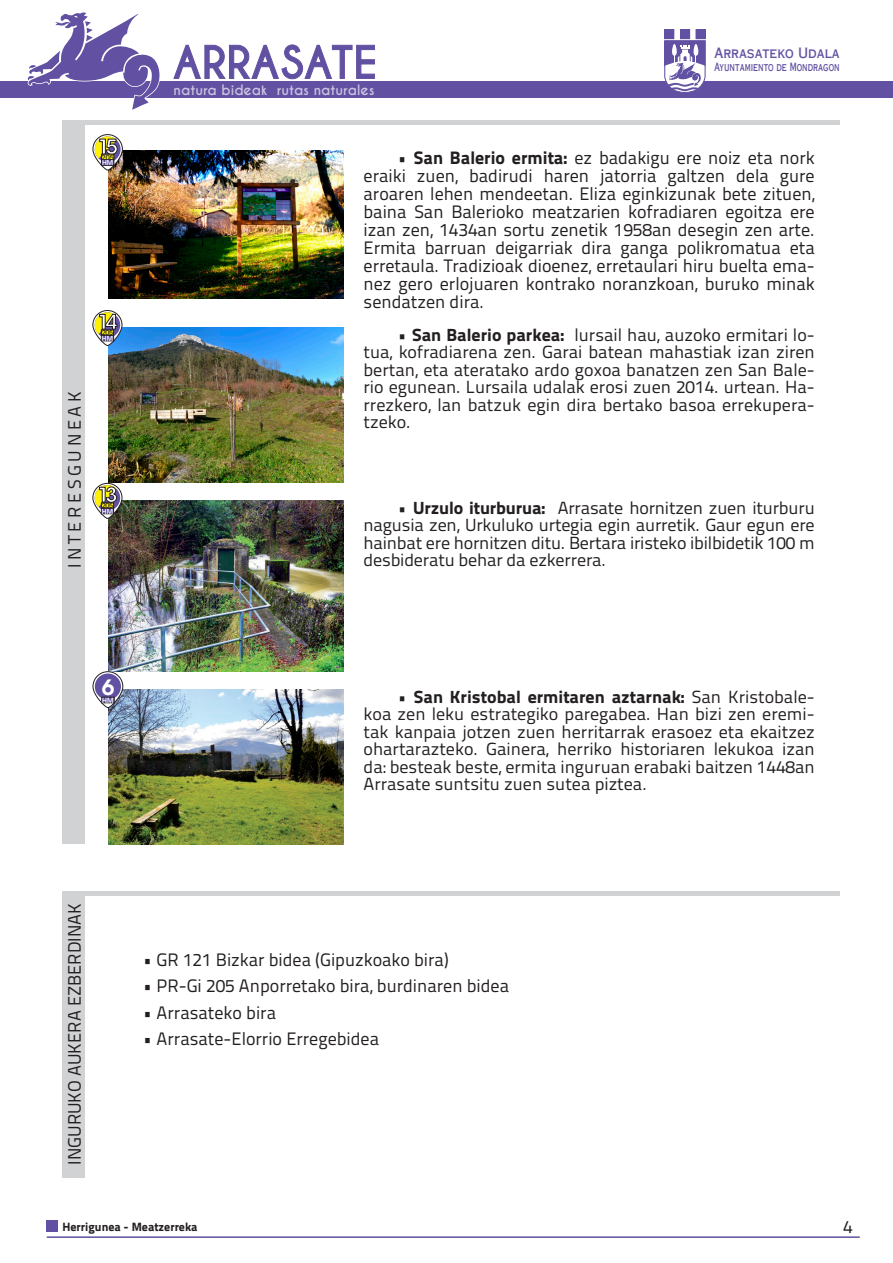
<style>
.page{position:relative;width:893px;height:1263px;background:#fff}
.page>*{position:absolute;margin:0;border:0;box-sizing:border-box;transform-origin:0 0}
.t1{font:600 21px "ITC Avant Garde Std";color:#fff}
.t2{font:600 20.25px "ITC Avant Garde Std";color:#fff}
.t3{font:600 19.95px "ITC Avant Garde Std";color:#fff}
.t4{font:18px/18px "Titillium Text 25 L 400 wt";color:#231f20;text-align:justify}
.t5{font:18px "Titillium Text 25 L 400 wt";letter-spacing:.2em;color:#231f20}
.t6{font:17.55px/17.5px "Titillium Text 25 L 400 wt";color:#231f20;text-align:justify}
.t7{font:14.1px "Copperplate Thirty AB";color:#6251a2}
.t8{font:700 13.5px "Caviar Dreams";color:#ccc5e1}
.t9{font:12px "Titillium Text 25 L 999 wt";color:#231f20}
.t10{font:11.25px "Copperplate Thirty AB";color:#6251a2;scale:.8 1}
.t11{font:500 7.05px "ITC Avant Garde Std";color:#fff}
.t12{font:500 6.9px/5.4px "ITC Avant Garde Std";color:#231f20}
.s1{color:#fff}
.s2{font-family:"Titillium Text 25 L 999 wt"}
</style>
<div class="page">
<div style="left:0;top:82px;width:893px;height:16px;background:#6251a2"></div>
<div style="left:665px;top:30px;width:9px;height:9px;background:#6251a2"></div>
<div style="left:696px;top:30px;width:9px;height:9px;background:#6251a2"></div>
<div style="left:681px;top:30px;width:9px;height:9px;background:#6251a2"></div>
<div style="left:680px;top:30px;width:10px;height:9px;border:1px solid #6251a2"></div>
<svg style="left:664px;top:41px;width:41px;height:51px"></svg>
<svg style="left:173px;top:44px;width:202px;height:35px"></svg>
<svg style="left:27px;top:12px;width:134px;height:98px"></svg>
<hr style="left:47px;top:1236px;width:813px;height:2px;background:#6251a2">
<div style="left:47px;top:1221px;width:11px;height:11px;background:#6251a2"></div>
<div style="left:63px;top:120px;width:22px;height:724px;background:#d1d2d4"></div>
<div style="left:85px;top:120px;width:755px;height:5px;background:#d1d2d4"></div>
<img style="left:109px;top:151px;width:234px;height:148px">
<img style="left:109px;top:500px;width:234px;height:171px">
<img style="left:109px;top:327px;width:234px;height:155px">
<img style="left:109px;top:690px;width:234px;height:154px">
<svg style="left:93px;top:135px;width:29px;height:35px"></svg>
<div style="left:93px;top:134px;width:30px;height:36px;border:1px solid #231f20;border-radius:15px"></div>
<svg style="left:95px;top:136px;width:26px;height:26px"></svg>
<svg style="left:93px;top:135px;width:25px;height:23px"></svg>
<svg style="left:101px;top:154px;width:13px;height:6px"></svg>
<svg style="left:101px;top:160px;width:13px;height:5px"></svg>
<svg style="left:93px;top:310px;width:29px;height:35px"></svg>
<div style="left:93px;top:310px;width:29px;height:36px;border:1px solid #231f20;border-radius:15px"></div>
<svg style="left:95px;top:312px;width:25px;height:26px"></svg>
<svg style="left:93px;top:311px;width:25px;height:23px"></svg>
<svg style="left:101px;top:330px;width:13px;height:5px"></svg>
<svg style="left:101px;top:335px;width:13px;height:6px"></svg>
<svg style="left:93px;top:483px;width:29px;height:35px"></svg>
<div style="left:93px;top:483px;width:29px;height:36px;border:1px solid #231f20;border-radius:15px"></div>
<svg style="left:95px;top:485px;width:25px;height:26px"></svg>
<svg style="left:93px;top:484px;width:24px;height:23px"></svg>
<svg style="left:101px;top:503px;width:13px;height:5px"></svg>
<svg style="left:101px;top:508px;width:13px;height:6px"></svg>
<svg style="left:93px;top:672px;width:30px;height:35px"></svg>
<div style="left:93px;top:671px;width:30px;height:37px;border:1px solid #231f20;border-radius:15px"></div>
<div style="left:95px;top:673px;width:26px;height:27px;background:#6251a2;border-radius:50%"></div>
<svg style="left:102px;top:697px;width:12px;height:6px"></svg>
<hr style="left:85px;top:892px;width:755px;height:4px;background:#d1d2d4">
<div style="left:63px;top:892px;width:22px;height:286px;background:#d1d2d4"></div>
<p class="t2" style="left:98px;top:134px;width:22px">15</p>
<p class="t12" style="left:102px;top:154px;width:14px">205<br><span class="s1">HM</span></p>
<p class="t3" style="left:97px;top:309px;width:22px">14</p>
<p class="t12" style="left:102px;top:330px;width:13px">205<br><span class="s1">HM</span></p>
<p class="t5" style="left:61px;top:568px;width:178px;rotate:-90deg">INTERESGUNEAK</p>
<p class="t3" style="left:97px;top:482px;width:22px">13</p>
<p class="t12" style="left:102px;top:503px;width:13px">205<br><span class="s1">HM</span></p>
<p class="t8" style="left:174px;top:81px;width:202px">natura bideak rutas naturales</p>
<p class="t7" style="left:714px;top:44px;width:127px">Arrasateko Udala</p>
<p class="t10" style="left:714px;top:61px;width:158px">Ayuntamiento de Mondragon</p>
<p class="t4" style="left:364px;top:148px;width:453px;text-indent:34px"><span class="s2">• San Balerio ermita:</span> ez badakigu ere noiz eta nork eraiki zuen, badirudi haren jatorria galtzen dela gure aroaren lehen mendeetan. Eliza eginkizunak bete zituen, baina San Balerioko meatzarien kofradiaren egoitza ere izan zen, 1434an sortu zenetik 1958an desegin zen arte.<br>Ermita barruan deigarriak dira ganga polikromatua eta erretaula. Tradizioak dioenez, erretaulari hiru buelta ema&shy;nez gero erlojuaren kontrako noranzkoan, buruko minak sendatzen dira.</p>
<p class="t6" style="left:364px;top:325px;width:453px;text-indent:34px"><span class="s2">• San Balerio parkea:</span> lursail hau, auzoko ermitari lo&shy;tua, kofradiarena zen. Garai batean mahastiak izan ziren bertan, eta ateratako ardo goxoa banatzen zen San Bale&shy;rio egunean. Lursaila udalak erosi zuen 2014. urtean. Ha&shy;rrezkero, lan batzuk egin dira bertako basoa errekupera&shy;tzeko.</p>
<p class="t6" style="left:364px;top:498px;width:453px;text-indent:34px"><span class="s2">• Urzulo iturburua:</span> Arrasate hornitzen zuen iturburu nagusia zen, Urkuluko urtegia egin aurretik. Gaur egun ere hainbat ere hornitzen ditu. Bertara iristeko ibilbidetik 100 m desbideratu behar da ezkerrera.</p>
<p class="t1" style="left:102px;top:674px;width:14px">6</p>
<p class="t11" style="left:102px;top:696px;width:13px">HM</p>
<p class="t6" style="left:364px;top:687px;width:453px;text-indent:34px"><span class="s2">• San Kristobal ermitaren aztarnak:</span> San Kristobale&shy;koa zen leku estrategiko paregabea. Han bizi zen eremi&shy;tak kanpaia jotzen zuen herritarrak erasoez eta ekaitzez ohartarazteko. Gainera, herriko historiaren lekukoa izan da: besteak beste, ermita inguruan erabaki baitzen 1448an Arrasate suntsitu zuen sutea piztea.</p>
<p class="t4" style="left:64px;top:1165px;width:263px;rotate:-90deg">INGURUKO AUKERA EZBERDINAK</p>
<p class="t4" style="left:143px;top:949px;width:307px">• GR 121 Bizkar bidea (Gipuzkoako bira)</p>
<p class="t4" style="left:143px;top:976px;width:368px">• PR-Gi 205 Anporretako bira, burdinaren bidea</p>
<p class="t4" style="left:143px;top:1002px;width:135px">• Arrasateko bira</p>
<p class="t4" style="left:143px;top:1029px;width:238px">• Arrasate-Elorrio Erregebidea</p>
<p class="t9" style="left:63px;top:1217px;width:137px">Herrigunea - Meatzerreka</p>
<p class="t4" style="left:843px;top:1217px;width:11px">4</p>
</div>
